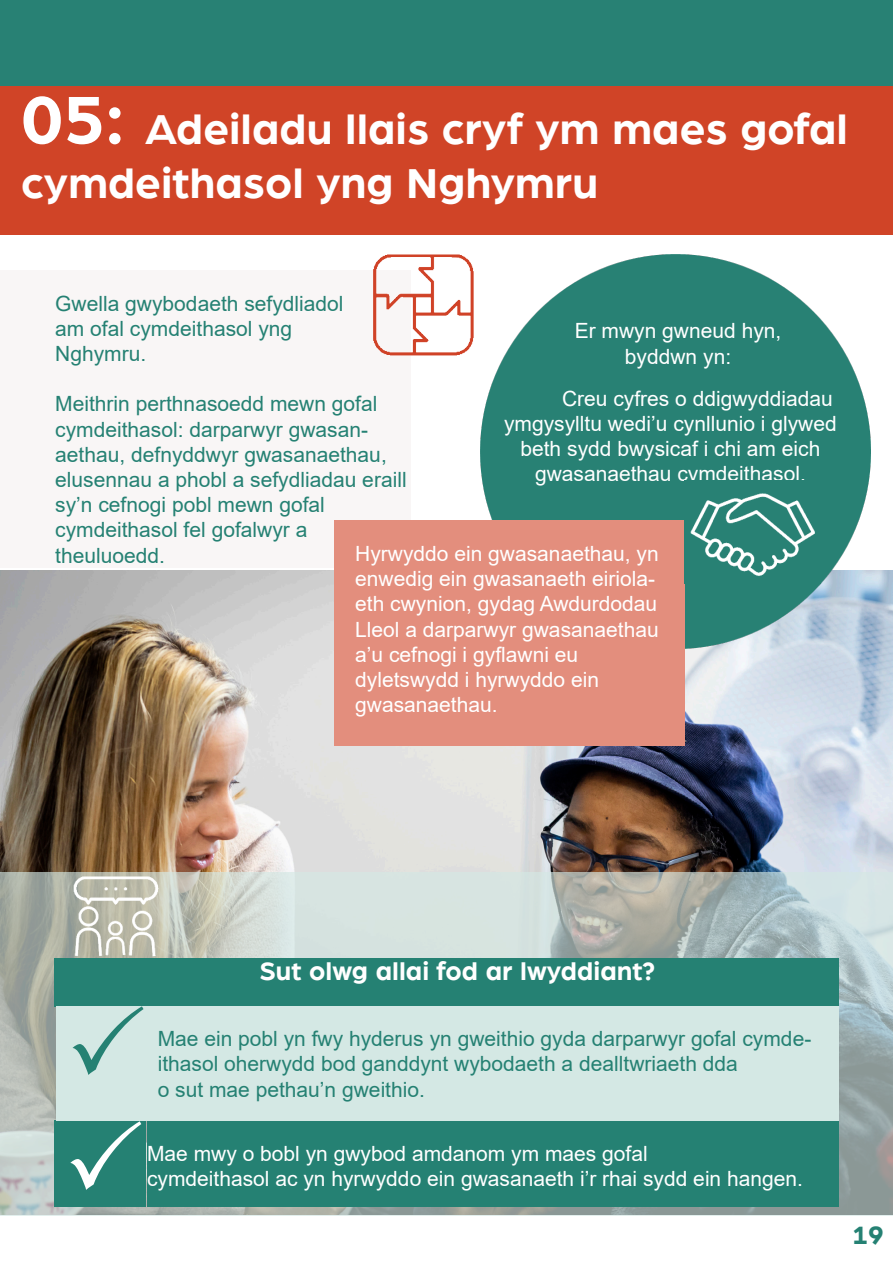
<style>
.page{position:relative;width:893px;height:1263px;background:#fff}
.page>*{position:absolute;margin:0;border:0;box-sizing:border-box;transform-origin:0 0}
.Paragraph_Style_1{font:700 45px/54px "Arboria";color:#fff}
.Heading_1{font:700 27px "Arboria";color:#fff}
.Heading_1-2{font:700 27px "Arboria";color:#258173}
.Main_Paragraph_Style{font:21px/25.2px "Arial";color:#fff;text-align:center}
.Main_Paragraph_Style-2{font:21px/25.2px "Arial";color:#258173}
.Heading_1-3{font:21px/25.2px "Arial";color:#258173}
.Heading_1-4{font:21px/25.2px "Arial";color:#fff}
.s1{font-size:72px}
</style>
<div class="page">
<img style="left:0;top:571px;width:893px;height:643px">
<svg style="left:1px;top:872px;width:892px;height:344px;background:#b7c2be"></svg>
<div style="left:0;top:270px;width:410px;height:298px;background:#f9f6f6"></div>
<div style="left:0;top:0;width:893px;height:86px;background:#288174"></div>
<div style="left:0;top:86px;width:893px;height:149px;background:#d04427"></div>
<img style="left:481px;top:255px;width:389px;height:394px">
<div style="left:55px;top:958px;width:784px;height:49px;background:#258173"></div>
<div style="left:54px;top:1121px;width:92px;height:86px;background:#258173"></div>
<div style="left:147px;top:1120px;width:692px;height:87px;background:#258173"></div>
<div style="left:334px;top:520px;width:350px;height:225px;background:#e38e7d"></div>
<div style="left:56px;top:1006px;width:92px;height:114px;background:#d4e8e4"></div>
<div style="left:145px;top:1006px;width:694px;height:114px;background:#d4e8e4"></div>
<img style="left:684px;top:480px;width:137px;height:103px">
<img style="left:51px;top:866px;width:132px;height:97px">
<img style="left:373px;top:254px;width:136px;height:114px">
<svg style="left:70px;top:1120px;width:71px;height:1px"></svg>
<p class="Paragraph_Style_1" style="left:21px;top:99px;width:828px"><span class="s1">05:</span> Adeiladu llais cryf ym maes gofal cymdeithasol yng Nghymru</p>
<p class="Main_Paragraph_Style-2" style="left:55px;top:290px;width:290px">Gwella gwybodaeth sefydliadol am ofal cymdeithasol yng<br>Nghymru.</p>
<p class="Main_Paragraph_Style-2" style="left:55px;top:391px;width:353px">Meithrin perthnasoedd mewn gofal cymdeithasol: darparwyr gwasan&shy;aethau, defnyddwyr gwasanaethau, elusennau a phobl a sefydliadau eraill sy’n cefnogi pobl mewn gofal cymdeithasol fel gofalwyr a theuluoedd.</p>
<p class="Main_Paragraph_Style" style="left:575px;top:318px;width:208px">Er mwyn gwneud hyn, byddwn yn:</p>
<p class="Main_Paragraph_Style" style="left:562px;top:385px;width:272px">Creu cyfres o ddigwyddiadau</p>
<p class="Main_Paragraph_Style" style="left:504px;top:411px;width:334px">ymgysylltu wedi’u cynllunio i glywed</p>
<p class="Main_Paragraph_Style" style="left:520px;top:436px;width:301px">beth sydd bwysicaf i chi am eich</p>
<p class="Main_Paragraph_Style" style="left:535px;top:461px;width:272px">gwasanaethau cymdeithasol.</p>
<p class="Main_Paragraph_Style" style="left:355px;top:541px;width:305px;text-align:left">Hyrwyddo ein gwasanaethau, yn enwedig ein gwasanaeth eiriola&shy;eth cwynion, gydag Awdurdodau<br>Lleol a darparwyr gwasanaethau a’u cefnogi i gyflawni eu dyletswydd i hyrwyddo ein gwasanaethau.</p>
<p class="Heading_1" style="left:259px;top:952px;width:398px">Sut olwg allai fod ar lwyddiant?</p>
<p class="Heading_1-3" style="left:158px;top:1026px;width:655px">Mae ein pobl yn fwy hyderus yn gweithio gyda darparwyr gofal cymde&shy;ithasol oherwydd bod ganddynt wybodaeth a dealltwriaeth dda<br>o sut mae pethau’n gweithio.</p>
<p class="Heading_1-4" style="left:147px;top:1141px;width:657px">Mae mwy o bobl yn gwybod amdanom ym maes gofal<br>cymdeithasol ac yn hyrwyddo ein gwasanaeth i’r rhai sydd ein hangen.</p>
<p class="Heading_1-2" style="left:853px;top:1216px;width:33px">19</p>
</div>
